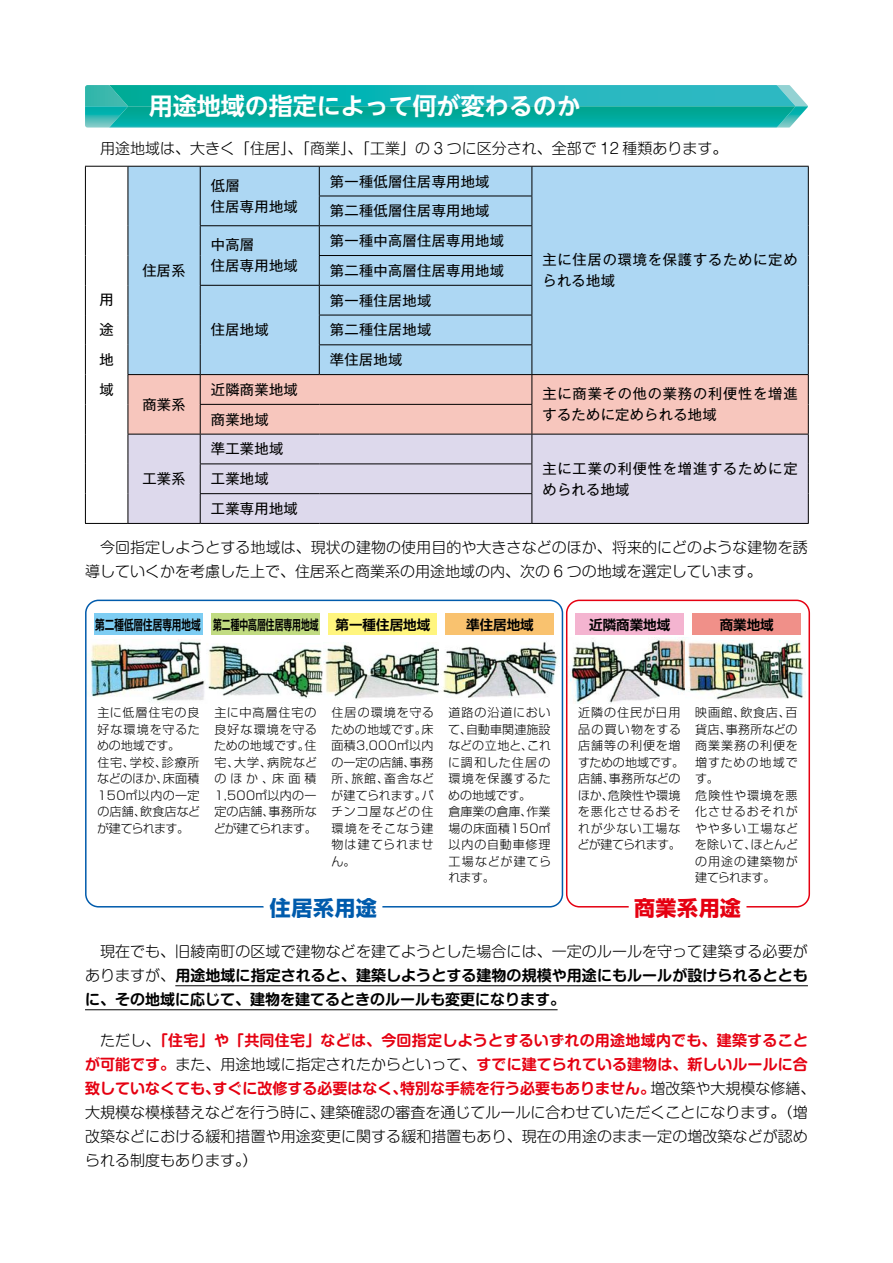
<style>
.page{position:relative;width:893px;height:1263px;background:#fff}
.page>*{position:absolute;margin:0;border:0;box-sizing:border-box;transform-origin:0 0}
.t1{font:700 24px "UD Shin Go NT Pro De";color:#fff}
.t2{font:700 21px "Shin Go Pr 6 N";letter-spacing:.025em;color:#005bac}
.t3{font:700 21px "Shin Go Pr 6 N";letter-spacing:.025em;color:#e50011}
.t4{font:300 15px/24px "Shin M Go Pro";letter-spacing:.005em;color:#000;text-align:justify}
.t5{font:700 15px/24px "Shin M Go Pro De";letter-spacing:.005em;color:#e50011;text-align:center}
.t6{font:700 15px/24px "Shin M Go Pro De";letter-spacing:.005em;color:#000}
.t7{font:14.25px/29.7px "Gothic MB101 Pr 6 N";letter-spacing:.02em;color:#000}
.t8{font:14.25px/21px "Gothic MB101 Pr 6 N";letter-spacing:.055em;color:#000}
.t9{font:700 13.5px "Shin Go Pr 6 N De";color:#000}
.t10{font:700 13.5px "Shin Go Pr 6 N De";color:#000;scale:.65 1}
.t11{font:700 13.5px "Shin Go Pr 6 N De";color:#000;scale:.71 1}
.t12{font:300 12px/16.5px "Shin Go Pr 6 N";letter-spacing:.045em;color:#000}
.t13{font:300 12px/16.5px "Shin Go Pr 6 N";letter-spacing:.065em;color:#000}
.s1{font-family:"Shin M Go Pro";font-weight:300}
.s2{font-family:"Shin M Go Pro";font-weight:300;color:#000}
</style>
<div class="page">
<hr style="left:175px;top:985px;width:633px;height:1px;background:#000">
<hr style="left:85px;top:1009px;width:473px;height:1px;background:#000">
<svg style="left:85px;top:85px;width:723px;height:43px;background:#16b2ad"></svg>
<hr style="left:85px;top:166px;width:43px;height:1px;background:#000">
<svg style="left:85px;top:167px;width:1px;height:29px"></svg>
<hr style="left:128px;top:166px;width:72px;height:1px;background:#000">
<hr style="left:200px;top:166px;width:119px;height:1px;background:#000">
<hr style="left:319px;top:166px;width:213px;height:1px;background:#000">
<hr style="left:532px;top:166px;width:277px;height:1px;background:#000">
<hr style="left:85px;top:196px;width:1px;height:30px;background:#000">
<svg style="left:85px;top:226px;width:1px;height:29px"></svg>
<hr style="left:85px;top:255px;width:1px;height:30px;background:#000">
<hr style="left:85px;top:285px;width:1px;height:30px;background:#000">
<hr style="left:85px;top:315px;width:1px;height:30px;background:#000">
<hr style="left:85px;top:345px;width:1px;height:30px;background:#000">
<svg style="left:85px;top:375px;width:1px;height:29px"></svg>
<hr style="left:85px;top:404px;width:1px;height:30px;background:#000">
<hr style="left:85px;top:434px;width:1px;height:30px;background:#000">
<hr style="left:85px;top:464px;width:1px;height:30px;background:#000">
<svg style="left:85px;top:494px;width:1px;height:29px"></svg>
<svg style="left:128px;top:167px;width:681px;height:356px;background:#c1d0e3"></svg>
<hr style="left:85px;top:523px;width:43px;height:1px;background:#000">
<hr style="left:128px;top:523px;width:72px;height:1px;background:#000">
<hr style="left:200px;top:523px;width:119px;height:1px;background:#000">
<hr style="left:319px;top:523px;width:213px;height:1px;background:#000">
<hr style="left:532px;top:523px;width:277px;height:1px;background:#000">
<div style="left:94px;top:613px;width:109px;height:21px;background:#7dcdf3"></div>
<img style="left:90px;top:639px;width:115px;height:63px">
<div style="left:211px;top:613px;width:109px;height:21px;background:#c1db81"></div>
<img style="left:208px;top:642px;width:231px;height:57px">
<div style="left:328px;top:613px;width:109px;height:21px;background:#fff57e"></div>
<div style="left:445px;top:613px;width:109px;height:21px;background:#f9c26f"></div>
<img style="left:442px;top:641px;width:116px;height:57px">
<div style="left:575px;top:613px;width:109px;height:21px;background:#f4b4d0"></div>
<img style="left:569px;top:638px;width:117px;height:66px">
<div style="left:692px;top:613px;width:109px;height:21px;background:#f09089"></div>
<img style="left:686px;top:640px;width:120px;height:60px">
<div style="left:85px;top:600px;width:478px;height:307px;border:2px solid #005bac;border-radius:13px"></div>
<div style="left:566px;top:600px;width:244px;height:307px;border:2px solid #e50011;border-radius:13px"></div>
<svg style="left:235px;top:904px;width:187px;height:4px"></svg>
<svg style="left:620px;top:904px;width:166px;height:4px"></svg>
<h1 class="t1" style="left:149px;top:87px;width:433px">用途地域の指定によって何が変わるのか</h1>
<p class="t4" style="left:100px;top:134px;width:629px">用途地域は、大きく「住居」、「商業」、「工業」の 3 つに区分され、全部で 12 種類あります。</p>
<p class="t7" style="left:100px;top:284px;width:16px;text-align:justify">用途地域</p>
<p class="t7" style="left:142px;top:255px;width:45px">住居系</p>
<p class="t7" style="left:142px;top:388px;width:45px">商業系</p>
<p class="t7" style="left:142px;top:463px;width:45px">工業系</p>
<p class="t7" style="left:211px;top:174px;width:88px;line-height:21px">低層<br>住居専用地域</p>
<p class="t7" style="left:330px;top:165px;width:161px">第一種低層住居専用地域</p>
<p class="t7" style="left:330px;top:195px;width:161px">第二種低層住居専用地域</p>
<p class="t7" style="left:211px;top:233px;width:88px;line-height:21px">中高層<br>住居専用地域</p>
<p class="t7" style="left:330px;top:225px;width:176px">第一種中高層住居専用地域第二種中高層住居専用地域</p>
<p class="t7" style="left:211px;top:314px;width:59px">住居地域</p>
<p class="t7" style="left:330px;top:284px;width:103px;text-align:justify">第一種住居地域第二種住居地域準住居地域</p>
<p class="t8" style="left:542px;top:248px;width:257px">主に住居の環境を保護するために定められる地域</p>
<p class="t7" style="left:211px;top:374px;width:88px">近隣商業地域</p>
<p class="t8" style="left:542px;top:382px;width:257px">主に商業その他の業務の利便性を増進</p>
<p class="t7" style="left:211px;top:403px;width:59px">商業地域</p>
<p class="t7" style="left:542px;top:399px;width:176px">するために定められる地域</p>
<p class="t7" style="left:211px;top:433px;width:74px">準工業地域</p>
<p class="t7" style="left:211px;top:463px;width:88px">工業地域<br>工業専用地域</p>
<p class="t8" style="left:542px;top:457px;width:257px">主に工業の利便性を増進するために定められる地域</p>
<p class="t4" style="left:85px;top:534px;width:724px;text-indent:15px">今回指定しようとする地域は、現状の建物の使用目的や大きさなどのほか、将来的にどのような建物を誘導していくかを考慮した上で、住居系と商業系の用途地域の内、次の 6 つの地域を選定しています。</p>
<p class="t11" style="left:95px;top:613px;width:150px">第二種低層住居専用地域</p>
<p class="t10" style="left:213px;top:613px;width:164px">第二種中高層住居専用地域</p>
<p class="t9" style="left:336px;top:613px;width:96px">第一種住居地域</p>
<p class="t9" style="left:466px;top:613px;width:69px">準住居地域</p>
<p class="t9" style="left:589px;top:613px;width:83px">近隣商業地域</p>
<p class="t9" style="left:720px;top:613px;width:56px">商業地域</p>
<p class="t12" style="left:97px;top:703px;width:105px">主に低層住宅の良好な環境を守るための地域です。<br>住宅、学校、診療所などのほか、床面積<br>150㎡以内の一定の店舗、飲食店などが建てられます。</p>
<p class="t12" style="left:214px;top:703px;width:105px;text-align:justify">主に中高層住宅の良好な環境を守るための地域です。住宅、大学、病院などのほか、床面積1,500㎡以内の一定の店舗、事務所などが建てられます。</p>
<p class="t12" style="left:331px;top:703px;width:104px;text-align:justify">住居の環境を守るための地域です。床面積3,000㎡以内の一定の店舗、事務所、旅館、畜舎などが建てられます。パチンコ屋などの住環境をそこなう建物は建てられません。</p>
<p class="t12" style="left:448px;top:703px;width:105px">道路の沿道において、自動車関連施設などの立地と、これに調和した住居の環境を保護するための地域です。<br>倉庫業の倉庫、作業場の床面積150㎡以内の自動車修理工場などが建てられます。</p>
<p class="t12" style="left:578px;top:703px;width:108px">近隣の住民が日用品の買い物をする店舗等の利便を増すための地域です。店舗、事務所などのほか、危険性や環境を悪化させるおそれが少ない工場などが建てられます。</p>
<p class="t13" style="left:695px;top:703px;width:105px">映画館、飲食店、百貨店、事務所などの商業業務の利便を増すための地域です。<br>危険性や環境を悪化させるおそれがやや多い工場などを除いて、ほとんどの用途の建築物が建てられます。</p>
<h2 class="t2" style="left:270px;top:891px;width:108px">住居系用途</h2>
<h2 class="t3" style="left:634px;top:891px;width:108px">商業系用途</h2>
<p class="t4" style="left:100px;top:938px;width:709px">現在でも、旧綾南町の区域で建物などを建てようとした場合には、一定のルールを守って建築する必要が</p>
<p class="t6" style="left:85px;top:962px;width:724px"><span class="s1">ありますが、</span>用途地域に指定されると、建築しようとする建物の規模や用途にもルールが設けられるとともに、その地域に応じて、建物を建てるときのルールも変更になります。</p>
<p class="t5" style="left:85px;top:1027px;width:732px"><span class="s2">ただし、</span>「住宅」や「共同住宅」などは、今回指定しようとするいずれの用途地域内でも、建築すること<br>が可能です。<span class="s2">また、用途地域に指定されたからといって、</span>すでに建てられている建物は、新しいルールに合致していなくても、すぐに改修する必要はなく、特別な手続を行う必要もありません。<span class="s2">増改築や大規模な修繕、</span></p>
<p class="t4" style="left:85px;top:1099px;width:724px">大規模な模様替えなどを行う時に、建築確認の審査を通じてルールに合わせていただくことになります。（増改築などにおける緩和措置や用途変更に関する緩和措置もあり、現在の用途のまま一定の増改築などが認められる制度もあります。）</p>
</div>
